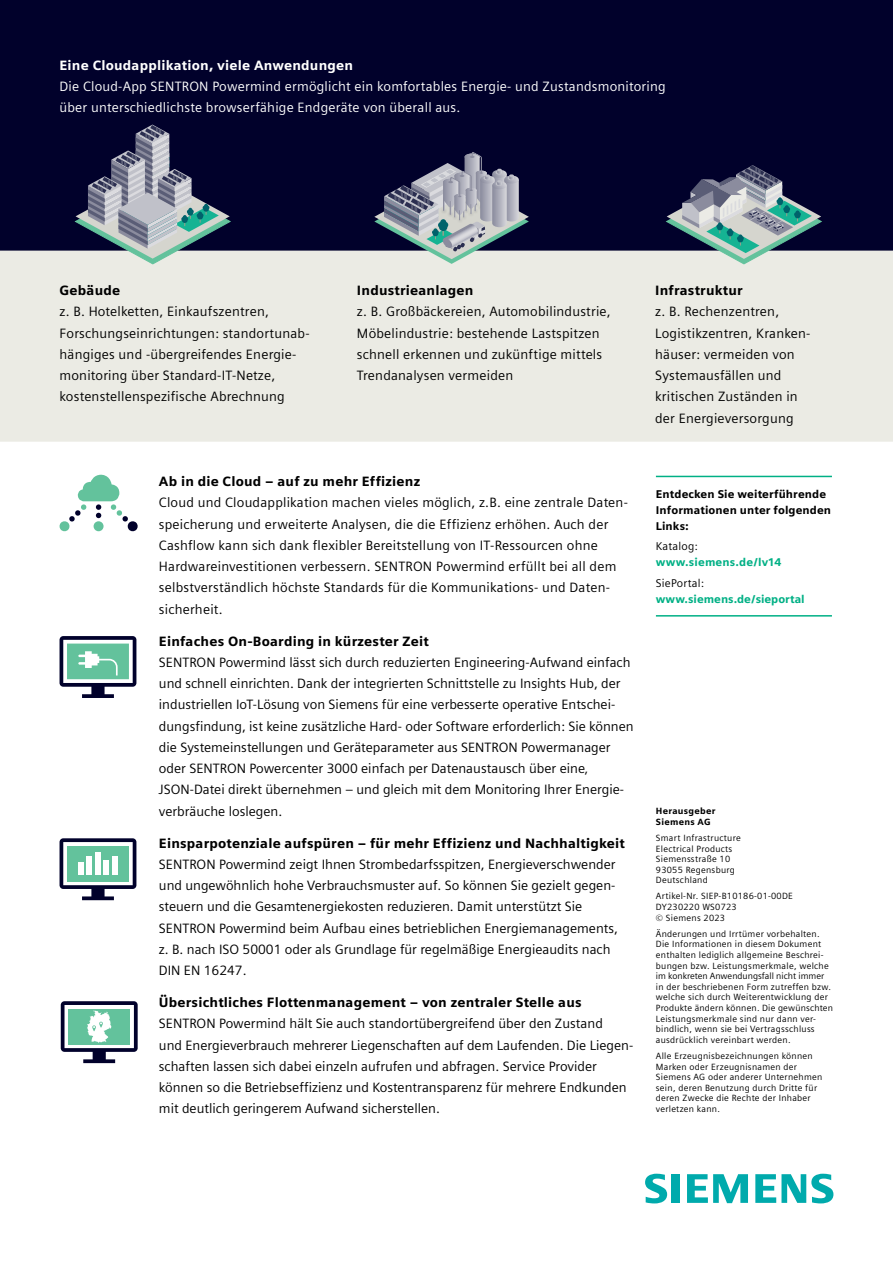
<style>
.page{position:relative;width:893px;height:1263px;background:#fff}
.page>*{position:absolute;margin:0;border:0;box-sizing:border-box;transform-origin:0 0}
.t1{font:13.5px/21.3px "Siemens Sans Global";color:#000}
.t2{font:900 13.5px "Siemens Sans";letter-spacing:.015em;color:#000}
.t3{font:13.5px/21.3px "Siemens Sans Global";letter-spacing:.015em;color:#fff}
.t4{font:900 13.5px "Siemens Sans";letter-spacing:.015em;color:#fff}
.t5{font:900 11.25px/15.9px "Siemens Sans";letter-spacing:.01em;color:#000}
.t6{font:900 11.25px "Siemens Sans";color:#00b085}
.t7{font:11.25px "Siemens Sans Global";letter-spacing:.015em;color:#000}
.t8{font:9px/10.6px "Siemens Sans Global";letter-spacing:.03em;color:#000}
.t9{font:900 9px/10.6px "Siemens Sans";letter-spacing:.03em;color:#000}
</style>
<div class="page">
<svg style="left:59px;top:474px;width:79px;height:58px"></svg>
<svg style="left:60px;top:636px;width:76px;height:62px"></svg>
<svg style="left:60px;top:838px;width:76px;height:62px"></svg>
<div style="left:78px;top:862px;width:6px;height:13px;background:#fff"></div>
<div style="left:87px;top:856px;width:5px;height:19px;background:#fff"></div>
<div style="left:95px;top:852px;width:6px;height:23px;background:#fff"></div>
<div style="left:104px;top:860px;width:5px;height:15px;background:#fff"></div>
<div style="left:112px;top:856px;width:6px;height:19px;background:#fff"></div>
<div style="left:0;top:0;width:893px;height:251px;background:#01012b"></div>
<div style="left:0;top:251px;width:893px;height:191px;background:#ebebe4"></div>
<svg style="left:75px;top:125px;width:156px;height:139px"></svg>
<svg style="left:374px;top:152px;width:155px;height:112px"></svg>
<svg style="left:666px;top:165px;width:156px;height:99px"></svg>
<hr style="left:656px;top:476px;width:176px;height:1px;background:#00b085">
<hr style="left:656px;top:615px;width:176px;height:2px;background:#00b085">
<svg style="left:645px;top:1174px;width:35px;height:29px"></svg>
<svg style="left:687px;top:1174px;width:61px;height:29px"></svg>
<svg style="left:755px;top:1174px;width:78px;height:29px"></svg>
<svg style="left:61px;top:1001px;width:77px;height:62px"></svg>
<p class="t4" style="left:60px;top:57px;width:295px">Eine Cloudapplikation, viele Anwendungen</p>
<p class="t3" style="left:60px;top:76px;width:608px">Die Cloud-App SENTRON Powermind ermöglicht ein komfortables Energie- und Zustandsmonitoring über unterschiedlichste browserfähige Endgeräte von überall aus.</p>
<p class="t2" style="left:60px;top:282px;width:62px">Gebäude</p>
<p class="t1" style="left:60px;top:301px;width:252px">z. B. Hotelketten, Einkaufszentren, Forschungseinrichtungen: standortunab&shy;hängiges und -übergreifendes Energie&shy;monitoring über Standard-IT-Netze, kostenstellenspezifische Abrechnung</p>
<p class="t2" style="left:357px;top:282px;width:118px">Industrieanlagen</p>
<p class="t1" style="left:357px;top:301px;width:255px">z. B. Großbäckereien, Automobilindustrie, Möbelindustrie: bestehende Lastspitzen schnell erkennen und zukünftige mittels Trendanalysen vermeiden</p>
<p class="t2" style="left:159px;top:473px;width:263px">Ab in die Cloud – auf zu mehr Effizienz</p>
<p class="t1" style="left:159px;top:492px;width:470px">Cloud und Cloudapplikation machen vieles möglich, z.B. eine zentrale Daten&shy;speicherung und erweiterte Analysen, die die Effizienz erhöhen. Auch der Cashflow kann sich dank flexibler Bereitstellung von IT-Ressourcen ohne Hardwareinvestitionen verbessern. SENTRON Powermind erfüllt bei all dem selbstverständlich höchste Standards für die Kommunikations- und Daten&shy;sicherheit.</p>
<p class="t2" style="left:159px;top:633px;width:271px">Einfaches On-Boarding in kürzester Zeit</p>
<p class="t1" style="left:159px;top:652px;width:476px">SENTRON Powermind lässt sich durch reduzierten Engineering-Aufwand einfach und schnell einrichten. Dank der integrierten Schnittstelle zu Insights Hub, der industriellen IoT-Lösung von Siemens für eine verbesserte operative Entschei&shy;dungsfindung, ist keine zusätzliche Hard- oder Software erforderlich: Sie können die Systemeinstellungen und Geräteparameter aus SENTRON Powermanager oder SENTRON Powercenter 3000 einfach per Datenaustausch über eine‚ JSON-Datei direkt übernehmen – und gleich mit dem Monitoring Ihrer Energie&shy;verbräuche loslegen.</p>
<p class="t2" style="left:159px;top:835px;width:468px">Einsparpotenziale aufspüren – für mehr Effizienz und Nachhaltigkeit</p>
<p class="t1" style="left:159px;top:854px;width:461px">SENTRON Powermind zeigt Ihnen Strombedarfsspitzen, Energieverschwender und ungewöhnlich hohe Verbrauchsmuster auf. So können Sie gezielt gegen&shy;steuern und die Gesamtenergiekosten reduzieren. Damit unterstützt Sie SENTRON Powermind beim Aufbau eines betrieblichen Energiemanagements, z. B. nach ISO 50001 oder als Grundlage für regelmäßige Energieaudits nach DIN EN 16247.</p>
<p class="t2" style="left:159px;top:994px;width:424px">Übersichtliches Flottenmanagement – von zentraler Stelle aus</p>
<p class="t1" style="left:159px;top:1013px;width:476px">SENTRON Powermind hält Sie auch standortübergreifend über den Zustand<br>und Energieverbrauch mehrerer Liegenschaften auf dem Laufenden. Die Liegen&shy;schaften lassen sich dabei einzeln aufrufen und abfragen. Service Provider können so die Betriebseffizienz und Kostentransparenz für mehrere Endkunden mit deutlich geringerem Aufwand sicherstellen.</p>
<p class="t2" style="left:655px;top:282px;width:89px">Infrastruktur</p>
<p class="t1" style="left:655px;top:301px;width:157px">z. B. Rechenzentren,<br>Logistikzentren, Kranken&shy;häuser: vermeiden von<br>Systemausfällen und kritischen Zuständen in der Energieversorgung</p>
<p class="t5" style="left:656px;top:486px;width:177px">Entdecken Sie weiterführende<br>Informationen unter folgenden<br>Links:</p>
<p class="t7" style="left:656px;top:538px;width:43px">Katalog:</p>
<p class="t6" style="left:656px;top:555px;width:127px">www.siemens.de/lv14</p>
<p class="t7" style="left:656px;top:575px;width:50px">SiePortal:</p>
<p class="t6" style="left:656px;top:592px;width:150px">www.siemens.de/sieportal</p>
<p class="t9" style="left:656px;top:806px;width:61px">Herausgeber<br>Siemens AG</p>
<p class="t8" style="left:656px;top:833px;width:86px">Smart Infrastructure<br>Electrical Products<br>Siemensstraße 10<br>93055 Regensburg<br>Deutschland</p>
<p class="t8" style="left:656px;top:891px;width:139px">Artikel-Nr. SIEP-B10186-01-00DE<br>DY230220 WS0723<br>© Siemens 2023</p>
<p class="t8" style="left:656px;top:928px;width:179px">Änderungen und Irrtümer vorbehalten.<br>Die Informationen in diesem Dokument enthalten lediglich allgemeine Beschrei&shy;bungen bzw. Leistungsmerkmale, welche im konkreten Anwendungsfall nicht immer in der beschriebenen Form zutreffen bzw. welche sich durch Weiterentwicklung der Produkte ändern können. Die gewünschten Leistungsmerkmale sind nur dann ver&shy;bindlich, wenn sie bei Vertragsschluss ausdrücklich vereinbart werden.</p>
<p class="t8" style="left:656px;top:1051px;width:168px">Alle Erzeugnisbezeichnungen können<br>Marken oder Erzeugnisnamen der<br>Siemens AG oder anderer Unternehmen sein, deren Benutzung durch Dritte für deren Zwecke die Rechte der Inhaber verletzen kann.</p>
</div>
